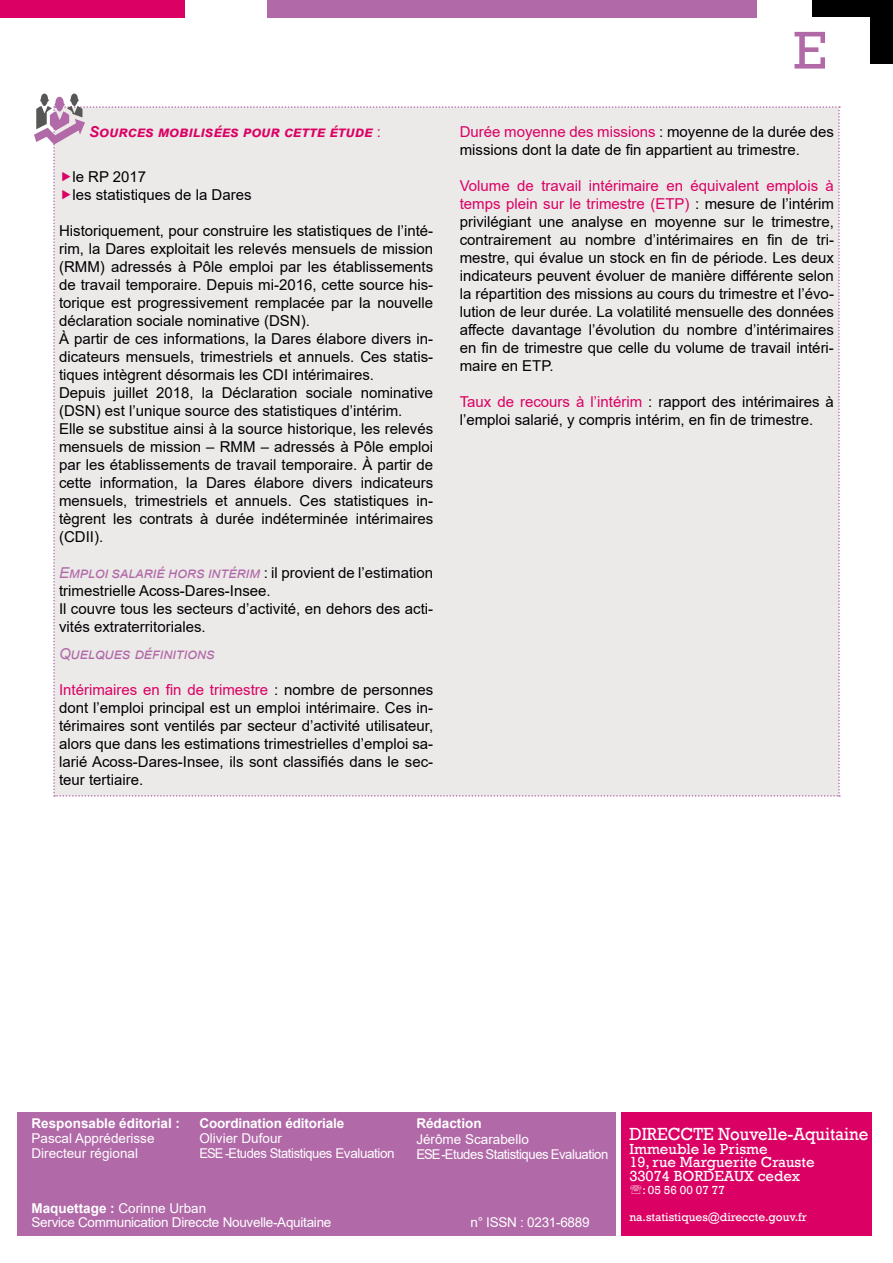
<style>
.page{position:relative;width:893px;height:1263px;background:#fff}
.page>*{position:absolute;margin:0;border:0;box-sizing:border-box;transform-origin:0 0}
.t1{font:54px "Rockwell";color:#b169a8}
.t2{font:18px "Rockwell";color:#fff;scale:.94 1}
.t3{font:15px/18px "Arial";color:#000}
.t4{font:15px/13.5px "Rockwell";color:#fff}
.t5{font:italic 700 15px "Arial";color:#db0063}
.t6{font:italic 15px "Arial";letter-spacing:.015em;color:#b169a8}
.t7{font:13.5px/15px "Arial";letter-spacing:-.02em;color:#fff}
.t8{font:700 13.5px "Arial";color:#fff}
.t9{font:13.5px/15px "Arial";color:#fff}
.t10{font:12px "Rockwell";color:#fff}
.s1{font-weight:400;font-style:normal}
.s2{font-style:italic;color:#b169a8}
.s3{color:#db0063}
.s4{font-weight:700}
</style>
<div class="page">
<div style="left:268px;top:0;width:489px;height:17px;background:#b169a8"></div>
<div style="left:0;top:0;width:185px;height:17px;background:#db0063"></div>
<div style="left:812px;top:0;width:81px;height:64px;background:#000"></div>
<div style="left:759px;top:17px;width:111px;height:64px;background:#fff"></div>
<div style="left:17px;top:1112px;width:598px;height:123px;background:#b169a8"></div>
<div style="left:621px;top:1112px;width:251px;height:123px;background:#db0063"></div>
<div style="left:34px;top:94px;width:806px;height:703px;background:#ece9e9"></div>
<p class="t5" style="left:89px;top:121px;width:293px">Sources mobilisées pour cette étude <span class="s1">:</span></p>
<p class="t3" style="left:72px;top:167px;width:181px">le RP 2017<br>les statistiques de la Dares</p>
<p class="t3" style="left:59px;top:221px;width:376px">Historiquement, pour construire les statistiques de l’inté&shy;rim, la Dares exploitait les relevés mensuels de mission (RMM) adressés à Pôle emploi par les établissements de travail temporaire. Depuis mi-2016, cette source his&shy;torique est progressivement remplacée par la nouvelle déclaration sociale nominative (DSN).<br>À partir de ces informations, la Dares élabore divers in&shy;dicateurs mensuels, trimestriels et annuels. Ces statis&shy;tiques intègrent désormais les CDI intérimaires.<br>Depuis juillet 2018, la Déclaration sociale nominative (DSN) est l’unique source des statistiques d’intérim.<br>Elle se substitue ainsi à la source historique, les relevés mensuels de mission – RMM – adressés à Pôle emploi par les établissements de travail temporaire. À partir de cette information, la Dares élabore divers indicateurs mensuels, trimestriels et annuels. Ces statistiques in&shy;tègrent les contrats à durée indéterminée intérimaires (CDII).</p>
<p class="t3" style="left:59px;top:563px;width:376px"><span class="s2">Emploi salarié hors intérim</span> : il provient de l’estimation trimestrielle Acoss-Dares-Insee.<br>Il couvre tous les secteurs d’activité, en dehors des acti&shy;vités extraterritoriales.</p>
<p class="t6" style="left:59px;top:644px;width:157px">Quelques définitions</p>
<p class="t3" style="left:59px;top:680px;width:376px;text-align:justify"><span class="s3">Intérimaires en fin de trimestre</span> : nombre de personnes dont l’emploi principal est un emploi intérimaire. Ces in&shy;térimaires sont ventilés par secteur d’activité utilisateur, alors que dans les estimations trimestrielles d’emploi sa&shy;larié Acoss-Dares-Insee, ils sont classifiés dans le sec&shy;teur tertiaire.</p>
<h1 class="t1" style="left:793px;top:19px;width:35px">E</h1>
<p class="t3" style="left:460px;top:122px;width:376px"><span class="s3">Durée moyenne des missions</span> : moyenne de la durée des missions dont la date de fin appartient au trimestre.</p>
<p class="t3" style="left:460px;top:176px;width:376px;text-align:justify"><span class="s3">Volume de travail intérimaire en équivalent emplois à temps plein sur le trimestre (ETP)</span> : mesure de l’intérim privilégiant une analyse en moyenne sur le trimestre, contrairement au nombre d’intérimaires en fin de tri&shy;mestre, qui évalue un stock en fin de période. Les deux indicateurs peuvent évoluer de manière différente selon la répartition des missions au cours du trimestre et l’évo&shy;lution de leur durée. La volatilité mensuelle des données affecte davantage l’évolution du nombre d’intérimaires en fin de trimestre que celle du volume de travail intéri&shy;maire en ETP.</p>
<p class="t3" style="left:460px;top:392px;width:376px"><span class="s3">Taux de recours à l’intérim</span> : rapport des intérimaires à l’emploi salarié, y compris intérim, en fin de trimestre.</p>
<p class="t8" style="left:32px;top:1113px;width:150px">Responsable éditorial :</p>
<p class="t9" style="left:32px;top:1130px;width:125px">Pascal Appréderisse<br>Directeur régional</p>
<p class="t8" style="left:199px;top:1113px;width:146px">Coordination éditoriale</p>
<p class="t7" style="left:199px;top:1130px;width:197px">Olivier Dufour<br>ESE -Etudes Statistiques Evaluation</p>
<p class="t7" style="left:32px;top:1201px;width:301px;line-height:14.2px"><span class="s4">Maquettage :</span> Corinne Urban<br>Service Communication Direccte Nouvelle-Aquitaine</p>
<p class="t8" style="left:416px;top:1113px;width:67px">Rédaction</p>
<p class="t7" style="left:416px;top:1132px;width:194px">Jérôme Scarabello<br>ESE -Etudes Statistiques Evaluation</p>
<p class="t7" style="left:470px;top:1215px;width:121px">n° ISSN : 0231-6889</p>
<p class="t2" style="left:629px;top:1124px;width:256px">DIRECCTE Nouvelle-Aquitaine</p>
<p class="t4" style="left:629px;top:1142px;width:187px">Immeuble le Prisme<br>19, rue Marguerite Crauste<br>33074 BORDEAUX cedex</p>
<p class="t10" style="left:642px;top:1183px;width:84px">: 05 56 00 07 77</p>
<p class="t10" style="left:629px;top:1210px;width:179px">na.statistiques@direccte.gouv.fr</p>
</div>
